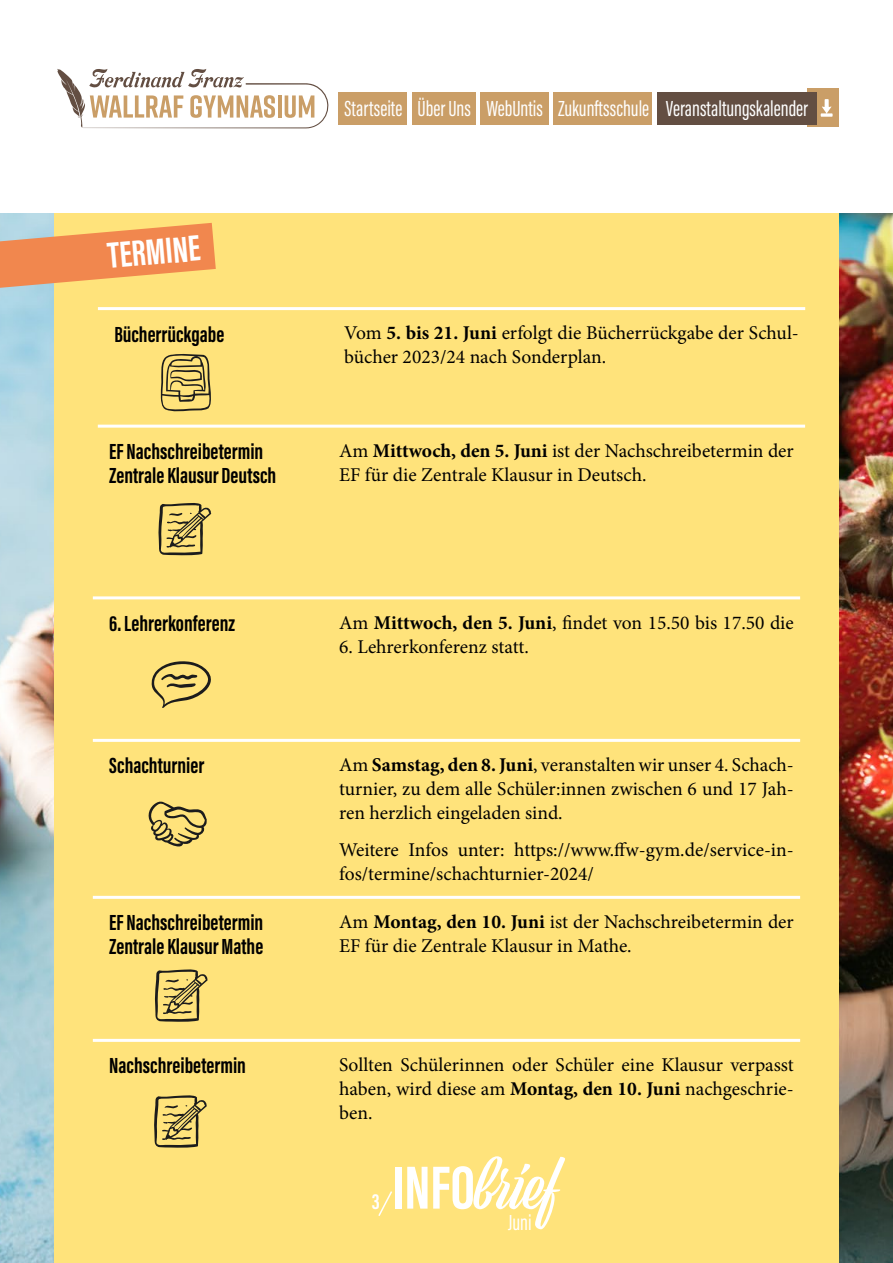
<style>
.page{position:relative;width:893px;height:1263px;background:#fff}
.page>*{position:absolute;margin:0;border:0;box-sizing:border-box;transform-origin:0 0}
.t1{font:62.7px "Viktor Script";color:#fff}
.t2{font:700 37.5px "Acumin Pro Extra Cond";color:#fff}
.t3{font:700 22.5px/24px "Acumin Pro Extra Cond";color:#000}
.t4{font:22.5px "Acumin Pro Extra Cond";color:#fff}
.t5{font:700 22.5px "Acumin Pro Extra Cond";color:#fff}
.t6{font:19.5px/24px "Minion Pro";color:#000}
.s1{font-weight:700}
.s2{font-family:"Acumin Pro Extra Cond";font-weight:700}
</style>
<div class="page">
<img style="left:0;top:213px;width:893px;height:1050px">
<div style="left:54px;top:207px;width:785px;height:1056px;background:#ffe37b"></div>
<svg style="left:0;top:223px;width:216px;height:65px"></svg>
<div style="left:0;top:0;width:893px;height:213px;background:#fff"></div>
<hr style="left:98px;top:425px;width:707px;height:3px;background:#fff">
<hr style="left:93px;top:596px;width:707px;height:3px;background:#fff">
<hr style="left:98px;top:307px;width:707px;height:3px;background:#fff">
<hr style="left:93px;top:739px;width:707px;height:3px;background:#fff">
<hr style="left:93px;top:896px;width:707px;height:3px;background:#fff">
<hr style="left:93px;top:1039px;width:707px;height:3px;background:#fff">
<svg style="left:158px;top:503px;width:53px;height:53px"></svg>
<svg style="left:155px;top:969px;width:53px;height:53px"></svg>
<svg style="left:154px;top:1095px;width:53px;height:53px"></svg>
<svg style="left:151px;top:661px;width:60px;height:47px"></svg>
<svg style="left:148px;top:801px;width:59px;height:46px"></svg>
<svg style="left:160px;top:353px;width:51px;height:59px"></svg>
<svg style="left:378px;top:1191px;width:14px;height:25px"></svg>
<div style="left:808px;top:89px;width:31px;height:38px;background:#ca9e67"></div>
<div style="left:339px;top:92px;width:68px;height:32px;background:#ca9e67"></div>
<div style="left:481px;top:92px;width:68px;height:32px;background:#ca9e67"></div>
<div style="left:657px;top:92px;width:159px;height:32px;background:#634e42"></div>
<div style="left:412px;top:92px;width:64px;height:32px;background:#ca9e67"></div>
<div style="left:553px;top:92px;width:99px;height:32px;background:#ca9e67"></div>
<svg style="left:57px;top:69px;width:271px;height:59px"></svg>
<svg style="left:821px;top:99px;width:12px;height:18px"></svg>
<p class="t4" style="left:344px;top:95px;width:465px">Startseite Über Uns WebUntis Zukunftsschule Veranstaltungskalender</p>
<h2 class="t2" style="left:106px;top:233px;width:94px;rotate:-5deg">TERMINE</h2>
<p class="t3" style="left:114px;top:322px;width:112px">Bücherrückgabe</p>
<p class="t6" style="left:344px;top:321px;width:456px">Vom <span class="s1">5. bis 21. Juni</span> erfolgt die Bücherrückgabe der Schul&shy;bücher 2023/24 nach Sonderplan.</p>
<p class="t3" style="left:109px;top:440px;width:169px">EF Nachschreibetermin<br>Zentrale Klausur Deutsch</p>
<p class="t6" style="left:339px;top:439px;width:456px">Am <span class="s1">Mittwoch, den 5. Juni</span> ist der Nachschreibetermin der<br>EF für die Zentrale Klausur in Deutsch.</p>
<p class="t3" style="left:109px;top:611px;width:127px">6. Lehrerkonferenz</p>
<p class="t6" style="left:339px;top:610px;width:456px">Am <span class="s1">Mittwoch, den 5. Juni</span>, findet von 15.50 bis 17.50 die</p>
<p class="t6" style="left:339px;top:634px;width:191px">6. Lehrerkonferenz statt.</p>
<p class="t3" style="left:109px;top:754px;width:96px">Schachturnier</p>
<p class="t6" style="left:339px;top:753px;width:456px;text-align:justify">Am <span class="s1">Samstag, den 8. Juni</span>, veranstalten wir unser 4. Schach&shy;turnier, zu dem alle Schüler:innen zwischen 6 und 17 Jah&shy;ren herzlich eingeladen sind.</p>
<p class="t6" style="left:339px;top:838px;width:456px">Weitere Infos unter: https://www.ffw-gym.de/service-in&shy;fos/termine/schachturnier-2024/</p>
<p class="t3" style="left:109px;top:911px;width:156px">EF Nachschreibetermin<br>Zentrale Klausur Mathe</p>
<p class="t6" style="left:339px;top:910px;width:456px">Am <span class="s1">Montag, den 10. Juni</span> ist der Nachschreibetermin der<br>EF für die Zentrale Klausur in Mathe.</p>
<p class="t3" style="left:109px;top:1054px;width:138px">Nachschreibetermin</p>
<p class="t6" style="left:339px;top:1053px;width:456px;text-align:justify">Sollten Schülerinnen oder Schüler eine Klausur verpasst haben, wird diese am <span class="s1">Montag, den 10. Juni</span> nachgeschrie&shy;ben.</p>
<p class="t5" style="left:372px;top:1188px;width:9px">3</p>
<h1 class="t1" style="left:392px;top:1150px;width:167px"><span class="s2">INFO</span>brief</h1>
<p class="t4" style="left:508px;top:1209px;width:25px">Juni</p>
</div>
